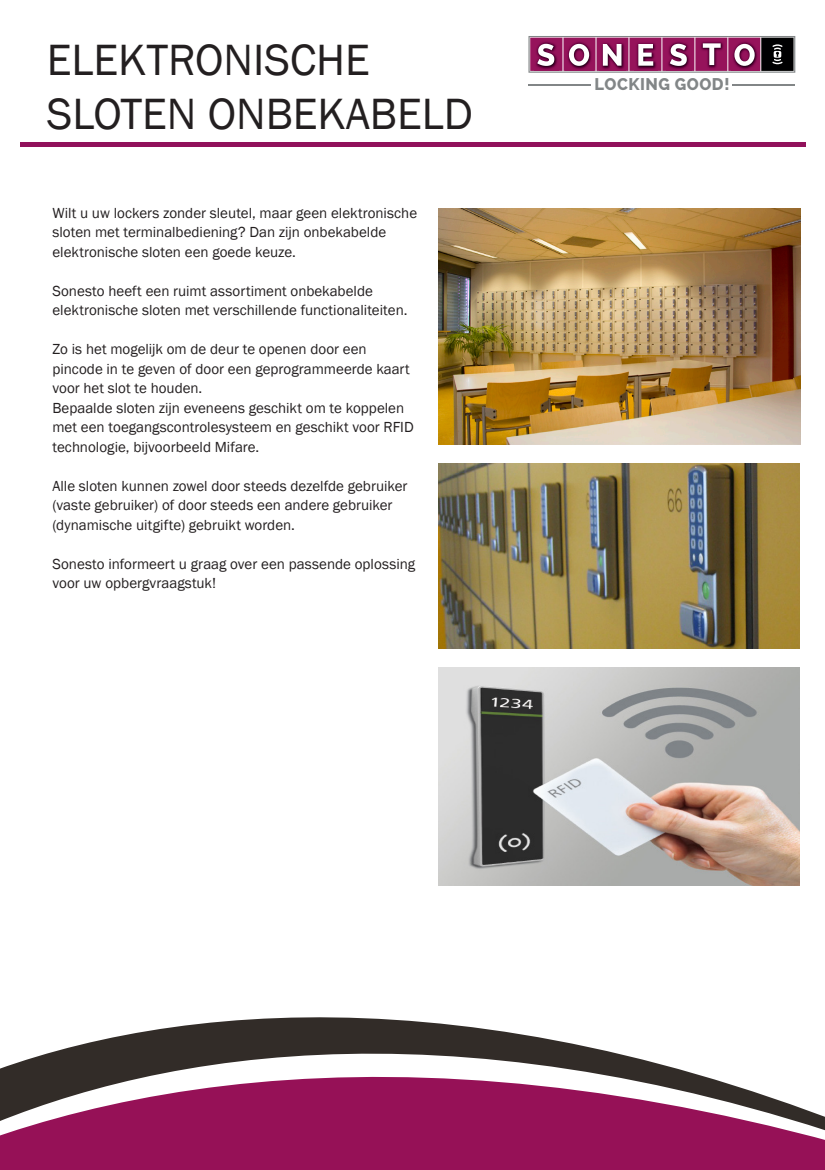
<style>
.page{position:relative;width:825px;height:1170px;background:#fff}
.page>*{position:absolute;margin:0;border:0;box-sizing:border-box;transform-origin:0 0}
.t1{font:45px "Franklin Gothic";color:#231f20}
.t2{font:800 16.8px "Raleway";letter-spacing:.03em;color:#828687}
.t3{font:15px/19.5px "Franklin Gothic";color:#231f20}
</style>
<div class="page">
<img style="left:439px;top:464px;width:360px;height:185px">
<svg style="left:0;top:1017px;width:825px;height:152px"></svg>
<div style="left:21px;top:142px;width:785px;height:5px;background:#91115b"></div>
<svg style="left:528px;top:36px;width:267px;height:37px;background:#954e76"></svg>
<hr style="left:528px;top:84px;width:63px;height:1px;background:#828687">
<hr style="left:732px;top:84px;width:62px;height:1px;background:#828687">
<img style="left:438px;top:209px;width:363px;height:235px">
<img style="left:439px;top:667px;width:360px;height:218px">
<p class="t1" style="left:47px;top:32px;width:324px">ELEKTRONISCHE</p>
<p class="t1" style="left:47px;top:86px;width:428px">SLOTEN ONBEKABELD</p>
<p class="t3" style="left:52px;top:203px;width:366px">Wilt u uw lockers zonder sleutel, maar geen elektronische sloten met terminalbediening? Dan zijn onbekabelde elektronische sloten een goede keuze.</p>
<p class="t3" style="left:52px;top:281px;width:357px">Sonesto heeft een ruimt assortiment onbekabelde elektronische sloten met verschillende functionaliteiten.</p>
<p class="t3" style="left:52px;top:340px;width:359px">Zo is het mogelijk om de deur te openen door een pincode in te geven of door een geprogrammeerde kaart voor het slot te houden.</p>
<p class="t3" style="left:52px;top:398px;width:363px">Bepaalde sloten zijn eveneens geschikt om te koppelen met een toegangscontrolesysteem en geschikt voor RFID technologie, bijvoorbeeld Mifare.</p>
<p class="t3" style="left:52px;top:476px;width:356px">Alle sloten kunnen zowel door steeds dezelfde gebruiker (vaste gebruiker) of door steeds een andere gebruiker (dynamische uitgifte) gebruikt worden.</p>
<p class="t3" style="left:52px;top:554px;width:364px">Sonesto informeert u graag over een passende oplossing voor uw opbergvraagstuk!</p>
<p class="t2" style="left:595px;top:75px;width:136px">LOCKING GOOD!</p>
</div>
